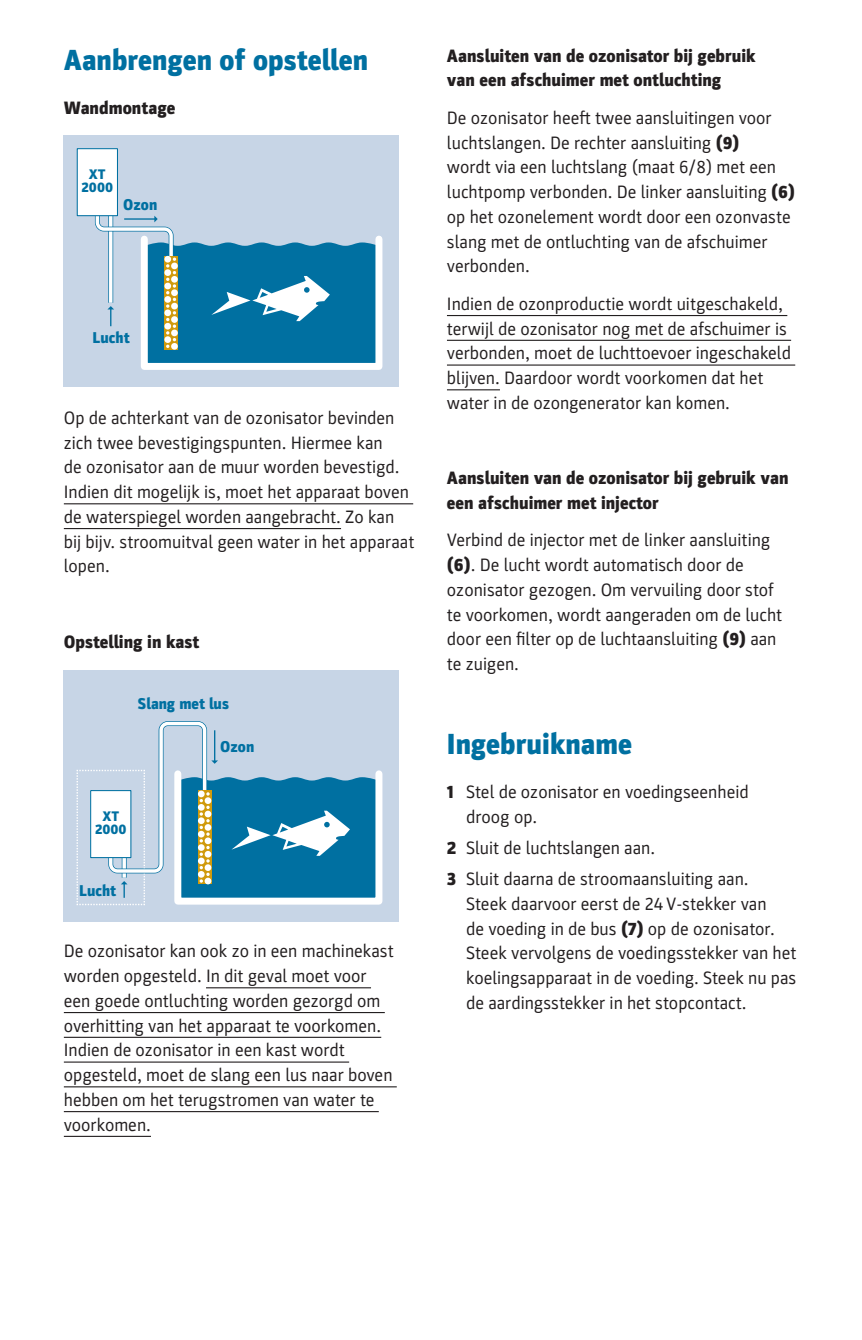
<style>
.page{position:relative;width:862px;height:1340px;background:#fff}
.page>*{position:absolute;margin:0;border:0;box-sizing:border-box;transform-origin:0 0}
.t1{font:900 29.25px "Parka";color:#0070a1}
.LI{font:18px/24.8px "Parka";color:#231f20}
.t2{font:900 18px/24.8px "Parka";color:#231f20}
.t3{font:900 15.75px "Parka";color:#0070a1}
.t4{font:900 13.95px/12.6px "Parka";color:#0070a1;text-align:center}
.s1{font-weight:900}
</style>
<div class="page">
<div style="left:64px;top:670px;width:335px;height:251px;background:#c7d5e6"></div>
<svg style="left:76px;top:721px;width:303px;height:184px"></svg>
<div style="left:91px;top:790px;width:40px;height:67px;background:#fff"></div>
<div style="left:90px;top:790px;width:41px;height:68px;border:1px solid #0070a1"></div>
<div style="left:64px;top:135px;width:335px;height:251px;background:#c7d5e6"></div>
<div style="left:141px;top:236px;width:241px;height:134px;border:7px solid #fff"></div>
<svg style="left:92px;top:215px;width:287px;height:151px"></svg>
<div style="left:77px;top:149px;width:40px;height:67px;background:#fff"></div>
<div style="left:77px;top:148px;width:41px;height:68px;border:1px solid #0070a1"></div>
<hr style="left:64px;top:503px;width:349px;height:1px;background:#231f20">
<hr style="left:64px;top:528px;width:277px;height:1px;background:#231f20">
<hr style="left:206px;top:987px;width:165px;height:1px;background:#231f20">
<hr style="left:64px;top:1012px;width:320px;height:1px;background:#231f20">
<hr style="left:64px;top:1036px;width:317px;height:1px;background:#231f20">
<hr style="left:64px;top:1061px;width:285px;height:1px;background:#231f20">
<hr style="left:64px;top:1086px;width:332px;height:1px;background:#231f20">
<hr style="left:64px;top:1111px;width:314px;height:1px;background:#231f20">
<hr style="left:64px;top:1135px;width:87px;height:1px;background:#231f20">
<hr style="left:446px;top:315px;width:340px;height:1px;background:#231f20">
<hr style="left:446px;top:340px;width:344px;height:1px;background:#231f20">
<hr style="left:446px;top:364px;width:348px;height:1px;background:#231f20">
<hr style="left:446px;top:389px;width:53px;height:1px;background:#231f20">
<h1 class="t1" style="left:64px;top:43px;width:306px">Aanbrengen of opstellen</h1>
<h2 class="t2" style="left:64px;top:95px;width:113px">Wandmontage</h2>
<p class="t4" style="left:82px;top:168px;width:33px">XT<br>2000</p>
<p class="t3" style="left:123px;top:195px;width:36px">Ozon</p>
<p class="t3" style="left:92px;top:328px;width:39px">Lucht</p>
<p class="LI" style="left:64px;top:405px;width:352px">Op de achterkant van de ozonisator bevinden zich twee bevestigingspunten. Hiermee kan<br>de ozonisator aan de muur worden bevestigd.<br>Indien dit mogelijk is, moet het apparaat boven de waterspiegel worden aangebracht. Zo kan bij bijv. stroomuitval geen water in het apparaat lopen.</p>
<h2 class="t2" style="left:64px;top:629px;width:137px">Opstelling in kast</h2>
<p class="t3" style="left:138px;top:694px;width:93px">Slang met lus</p>
<p class="t4" style="left:95px;top:810px;width:33px">XT<br>2000</p>
<p class="t3" style="left:79px;top:882px;width:39px">Lucht</p>
<p class="t3" style="left:220px;top:737px;width:36px">Ozon</p>
<p class="LI" style="left:64px;top:939px;width:331px">De ozonisator kan ook zo in een machinekast worden opgesteld. In dit geval moet voor een goede ontluchting worden gezorgd om overhitting van het apparaat te voorkomen.<br>Indien de ozonisator in een kast wordt opgesteld, moet de slang een lus naar boven hebben om het terugstromen van water te voorkomen.</p>
<h2 class="t2" style="left:446px;top:43px;width:310px">Aansluiten van de ozonisator bij gebruik van een afschuimer met ontluchting</h2>
<p class="LI" style="left:446px;top:105px;width:349px">De ozonisator heeft twee aansluitingen voor luchtslangen. De rechter aansluiting <span class="s1">(9)<br></span>wordt via een luchtslang (maat 6/8) met een luchtpomp verbonden. De linker aansluiting <span class="s1">(6) </span>op het ozonelement wordt door een ozonvaste slang met de ontluchting van de afschuimer verbonden.</p>
<p class="LI" style="left:446px;top:291px;width:345px">Indien de ozonproductie wordt uitgeschakeld, terwijl de ozonisator nog met de afschuimer is verbonden, moet de luchttoevoer ingeschakeld blijven. Daardoor wordt voorkomen dat het water in de ozongenerator kan komen.</p>
<h2 class="t2" style="left:446px;top:465px;width:343px">Aansluiten van de ozonisator bij gebruik van een afschuimer met injector</h2>
<p class="LI" style="left:446px;top:528px;width:336px">Verbind de injector met de linker aansluiting <span class="s1">(6)</span>. De lucht wordt automatisch door de ozonisator gezogen. Om vervuiling door stof te voorkomen, wordt aangeraden om de lucht door een filter op de luchtaansluiting <span class="s1">(9)</span> aan te zuigen.</p>
<h1 class="t1" style="left:446px;top:727px;width:186px">Ingebruikname</h1>
<p class="LI" style="left:466px;top:779px;width:284px;text-indent:-19px"><span class="s1">1</span> Stel de ozonisator en voedingseenheid droog op.</p>
<p class="LI" style="left:446px;top:835px;width:209px"><span class="s1">2</span> Sluit de luchtslangen aan.</p>
<p class="LI" style="left:466px;top:866px;width:332px;text-indent:-19px"><span class="s1">3</span> Sluit daarna de stroomaansluiting aan.<br>Steek daarvoor eerst de 24 V-stekker van<br>de voeding in de bus <span class="s1">(7)</span> op de ozonisator.<br>Steek vervolgens de voedingsstekker van het koelingsapparaat in de voeding. Steek nu pas de aardingsstekker in het stopcontact.</p>
</div>
